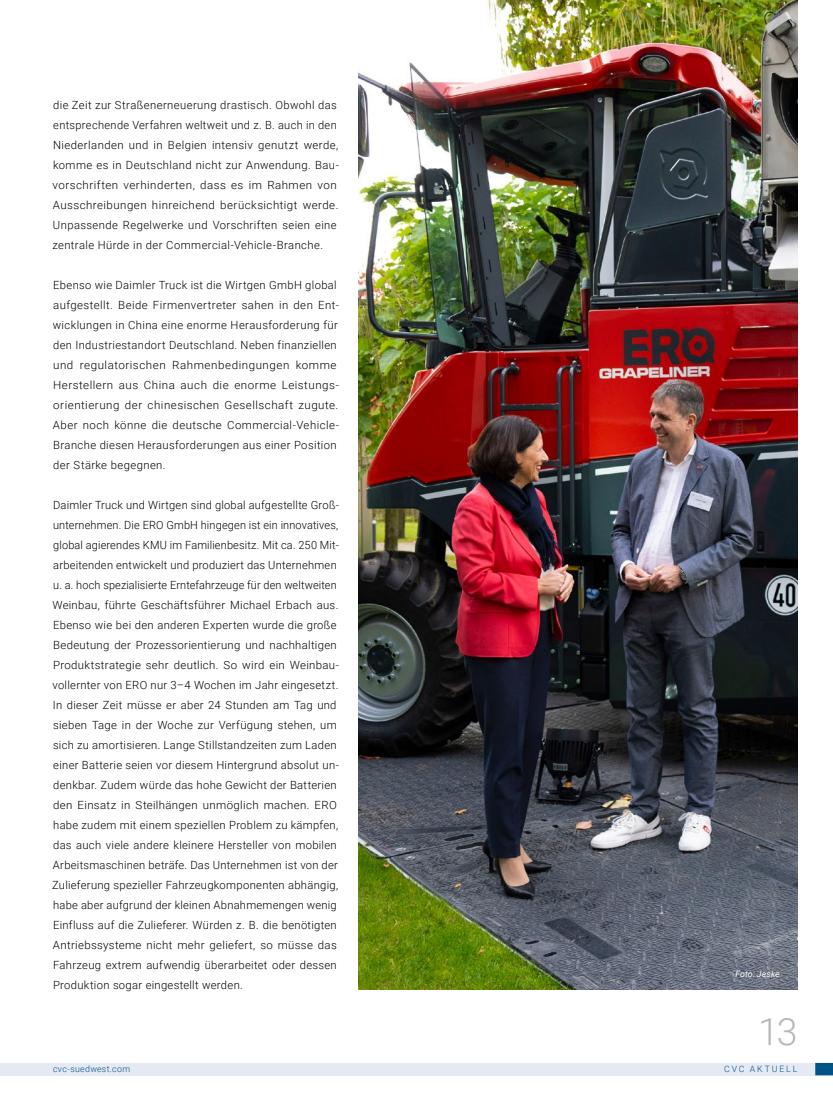
<style>
.page{position:relative;width:833px;height:1099px;background:#fff}
.page>*{position:absolute;margin:0;border:0;box-sizing:border-box;transform-origin:0 0}
.t1{font:300 37.5px "Roboto";color:#b7b7b6}
.t2{font:300 11.25px/20px "Roboto";letter-spacing:.03em;color:#000}
.t3{font:300 8.75px "Roboto";letter-spacing:.04em;color:#005386}
.t4{font:300 8.75px "Roboto";letter-spacing:.215em;color:#005386}
.t5{font:italic 8.75px "Roboto";letter-spacing:.005em;color:#fff}
</style>
<div class="page">
<img style="left:358px;top:0;width:439px;height:989px">
<div style="left:0;top:1062px;width:833px;height:13px;background:#e5e9f4"></div>
<div style="left:815px;top:1062px;width:18px;height:13px;background:#005386"></div>
<p class="t2" style="left:52px;top:94px;width:288px">die Zeit zur Straßenerneuerung drastisch. Obwohl das entsprechende Verfahren weltweit und z. B. auch in den Niederlanden und in Belgien intensiv genutzt werde, komme es in Deutschland nicht zur Anwendung. Bau&shy;vorschriften verhinderten, dass es im Rahmen von Ausschreibungen hinreichend berücksichtigt werde.<br>Unpassende Regelwerke und Vorschriften seien eine zentrale Hürde in der Commercial-Vehicle-Branche.</p>
<p class="t2" style="left:53px;top:274px;width:288px">Ebenso wie Daimler Truck ist die Wirtgen GmbH global aufgestellt. Beide Firmenvertreter sahen in den Ent&shy;wicklungen in China eine enorme Herausforderung für den Industriestandort Deutschland. Neben finanziellen und regulatorischen Rahmenbedingungen komme Herstellern aus China auch die enorme Leistungs&shy;orientierung der chinesischen Gesellschaft zugute.<br>Aber noch könne die deutsche Commercial-Vehicle-Branche diesen Herausforderungen aus einer Position der Stärke begegnen.</p>
<p class="t2" style="left:52px;top:494px;width:288px">Daimler Truck und Wirtgen sind global aufgestellte Groß&shy;unternehmen. Die ERO GmbH hingegen ist ein innovatives, global agierendes KMU im Familienbesitz. Mit ca. 250 Mit&shy;arbeitenden entwickelt und produziert das Unternehmen u. a. hoch spezialisierte Erntefahrzeuge für den weltweiten Weinbau, führte Geschäftsführer Michael Erbach aus.<br>Ebenso wie bei den anderen Experten wurde die große Bedeutung der Prozessorientierung und nachhaltigen Produktstrategie sehr deutlich. So wird ein Weinbau&shy;vollernter von ERO nur 3–4 Wochen im Jahr eingesetzt.<br>In dieser Zeit müsse er aber 24 Stunden am Tag und sieben Tage in der Woche zur Verfügung stehen, um sich zu amortisieren. Lange Stillstandzeiten zum Laden einer Batterie seien vor diesem Hintergrund absolut un&shy;denkbar. Zudem würde das hohe Gewicht der Batterien den Einsatz in Steilhängen unmöglich machen. ERO habe zudem mit einem speziellen Problem zu kämpfen, das auch viele andere kleinere Hersteller von mobilen Arbeitsmaschinen beträfe. Das Unternehmen ist von der Zulieferung spezieller Fahrzeugkomponenten abhängig, habe aber aufgrund der kleinen Abnahmemengen wenig Einfluss auf die Zulieferer. Würden z. B. die benötigten Antriebssysteme nicht mehr geliefert, so müsse das Fahrzeug extrem aufwendig überarbeitet oder dessen Produktion sogar eingestellt werden.</p>
<p class="t5" style="left:735px;top:967px;width:46px">Foto: Jeske</p>
<h1 class="t1" style="left:758px;top:1005px;width:41px">13</h1>
<p class="t3" style="left:53px;top:1062px;width:78px">cvc-suedwest.com</p>
<p class="t4" style="left:724px;top:1062px;width:75px">CVC AKTUELL</p>
</div>
